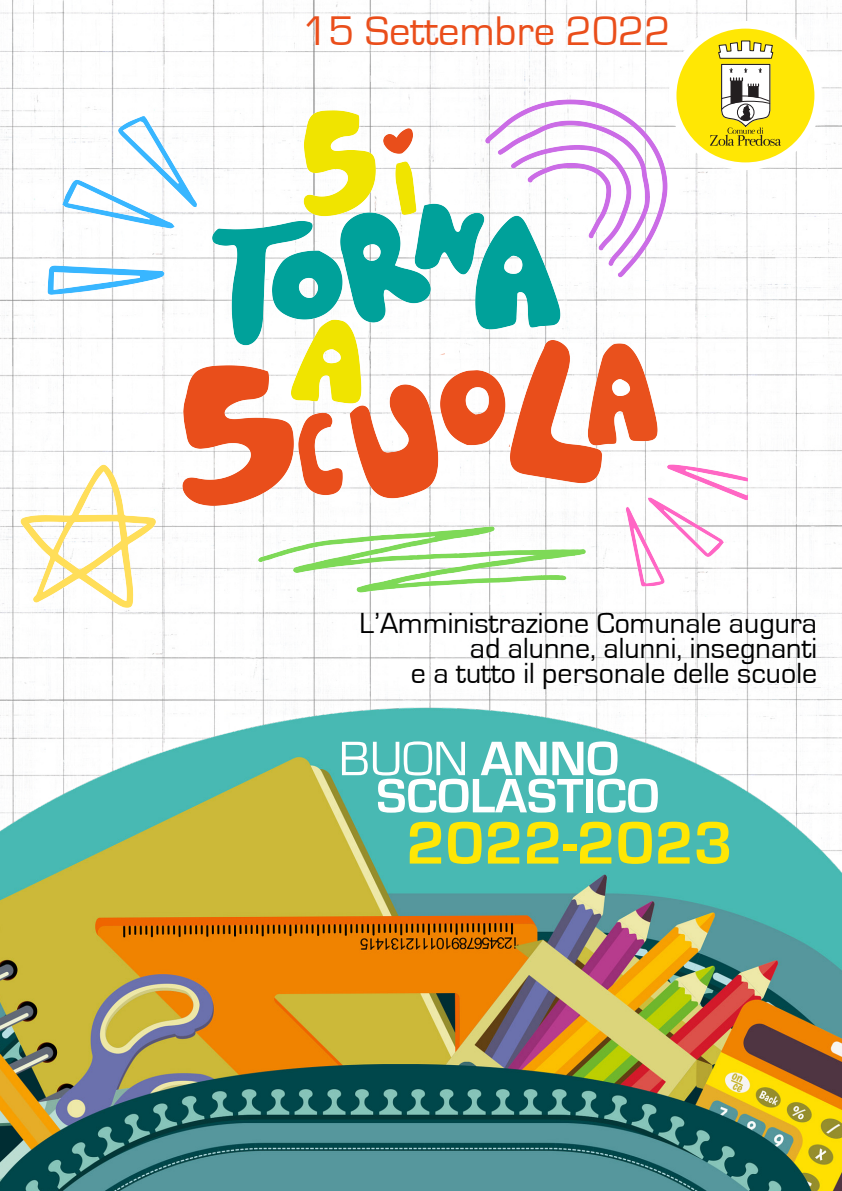
<style>
.page{position:relative;width:842px;height:1191px;background:#fff}
.page>*{position:absolute;margin:0;border:0;box-sizing:border-box;transform-origin:0 0}
.t1{font:700 62.3px "Eurostile";color:#ffe704}
.t2{font:700 50.1px "Eurostile";color:#fff}
.t3{font:50.1px "Eurostile";color:#fff}
.t4{font:42.7px "Eurostile";color:#ea4e1b}
.t5{font:30px "Eurostile";color:#000}
.s1{font-weight:700}
</style>
<div class="page">
<img style="left:0;top:642px;width:842px;height:549px">
<div style="left:673px;top:25px;width:145px;height:141px;background:#ffe704;border-radius:50%"></div>
<div style="left:669px;top:21px;width:153px;height:149px;border:8px solid #fff;border-radius:50%"></div>
<svg style="left:748px;top:40px;width:33px;height:106px"></svg>
<img style="left:0;top:0;width:748px;height:1052px">
<p class="t4" style="left:302px;top:8px;width:370px">15 Settembre 2022</p>
<p class="t5" style="left:360px;top:606px;width:459px">L’Amministrazione Comunale augura</p>
<p class="t5" style="left:470px;top:631px;width:349px">ad alunne, alunni, insegnanti</p>
<p class="t5" style="left:411px;top:656px;width:408px">e a tutto il personale delle scuole</p>
<p class="t3" style="left:339px;top:731px;width:282px">BUON <span class="s1">ANNO</span></p>
<p class="t2" style="left:376px;top:768px;width:284px">SCOLASTICO</p>
<p class="t1" style="left:406px;top:809px;width:328px">2022-2023</p>
</div>
